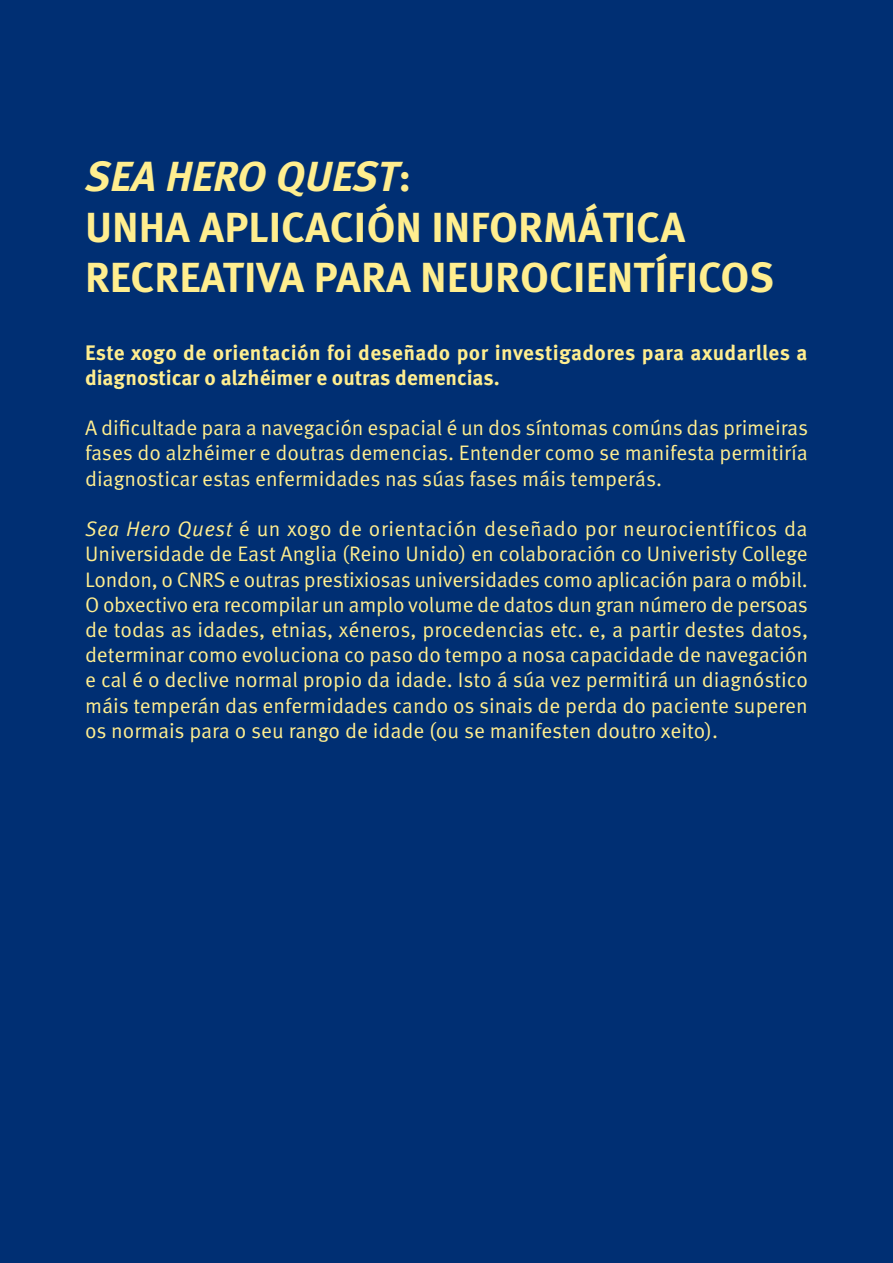
<style>
.page{position:relative;width:893px;height:1263px;background:#002f73}
.page>*{position:absolute;margin:0;border:0;box-sizing:border-box;transform-origin:0 0}
.TÍTULO_TEXTO{font:700 42px/50.4px "Meta Pro";color:#ffee8f}
.TEXTO_CORRIDO{font:21px/25.2px "Meta Pro";color:#ffee8f;text-align:justify}
.TEXTO_CORRIDO-2{font:700 21px/25.2px "Meta Pro";letter-spacing:.01em;color:#ffee8f}
.s1{font-style:italic}
</style>
<div class="page">
<p class="TÍTULO_TEXTO" style="left:85px;top:153px;width:691px"><span class="s1">SEA HERO QUEST</span>:<br>UNHA APLICACIÓN INFORMÁTICA<br>RECREATIVA PARA NEUROCIENTÍFICOS</p>
<p class="TEXTO_CORRIDO-2" style="left:85px;top:340px;width:724px">Este xogo de orientación foi deseñado por investigadores para axudarlles a diagnosticar o alzhéimer e outras demencias.</p>
<p class="TEXTO_CORRIDO" style="left:85px;top:416px;width:725px">A dificultade para a navegación espacial é un dos síntomas comúns das primeiras fases do alzhéimer e doutras demencias. Entender como se manifesta permitiría diagnosticar estas enfermidades nas súas fases máis temperás.</p>
<p class="TEXTO_CORRIDO" style="left:85px;top:517px;width:725px"><span class="s1">Sea Hero Quest</span> é un xogo de orientación deseñado por neurocientíficos da Universidade de East Anglia (Reino Unido) en colaboración co Univeristy College London, o CNRS e outras prestixiosas universidades como aplicación para o móbil.<br>O obxectivo era recompilar un amplo volume de datos dun gran número de persoas de todas as idades, etnias, xéneros, procedencias etc. e, a partir destes datos, determinar como evoluciona co paso do tempo a nosa capacidade de navegación e cal é o declive normal propio da idade. Isto á súa vez permitirá un diagnóstico máis temperán das enfermidades cando os sinais de perda do paciente superen os normais para o seu rango de idade (ou se manifesten doutro xeito).</p>
</div>
